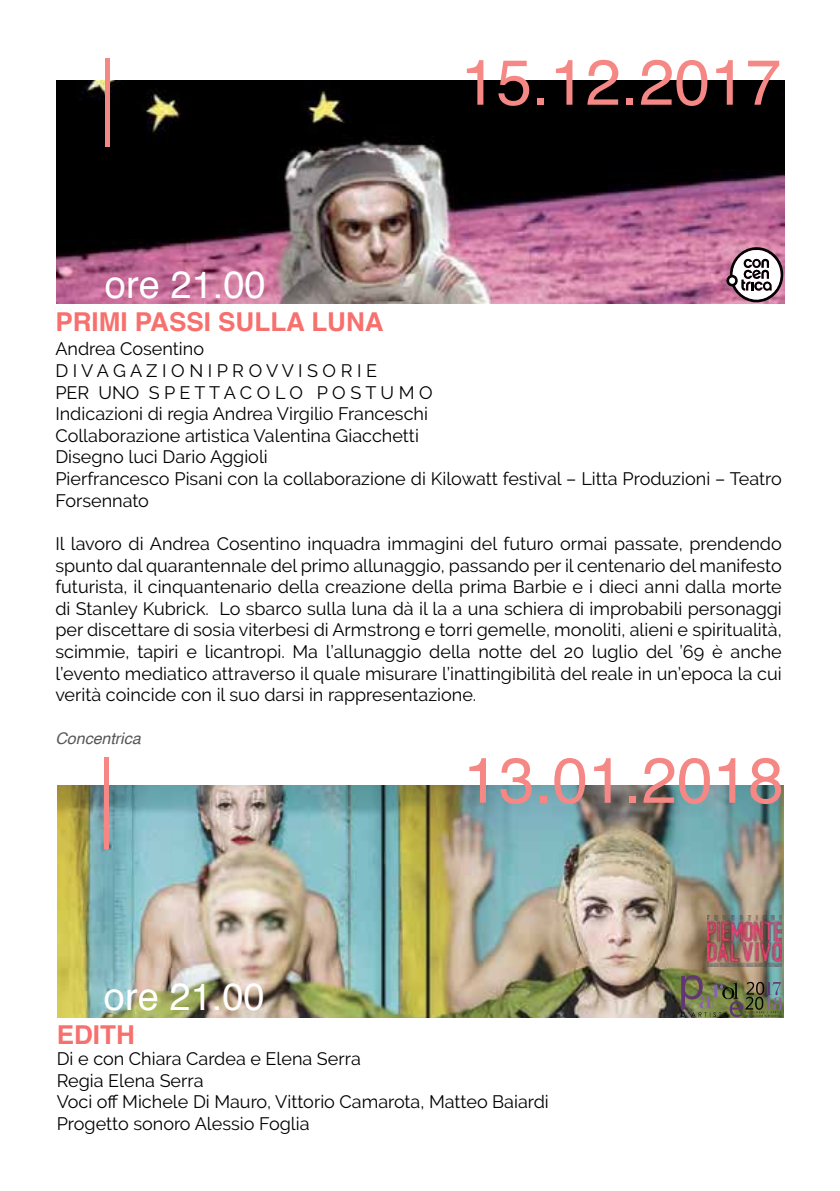
<style>
.page{position:relative;width:840px;height:1191px;background:#fff}
.page>*{position:absolute;margin:0;border:0;box-sizing:border-box;transform-origin:0 0}
.t1{font:64px "Helvetica";color:#f58785}
.t2{font:38px "Helvetica";color:#fff}
.t3{font:700 26px "Helvetica";color:#f6706e}
.t4{font:18px/21.6px "Raleway";color:#000}
.t5{font:italic 16px "Helvetica";color:#575756}
</style>
<div class="page">
<img style="left:57px;top:80px;width:727px;height:223px">
<div style="left:105px;top:58px;width:5px;height:89px;background:#f58785"></div>
<svg style="left:726px;top:247px;width:56px;height:55px"></svg>
<img style="left:57px;top:785px;width:725px;height:232px">
<div style="left:104px;top:757px;width:5px;height:91px;background:#f58785"></div>
<img style="left:707px;top:915px;width:73px;height:51px">
<img style="left:680px;top:975px;width:101px;height:42px">
<h2 class="t2" style="left:105px;top:255px;width:162px">ore 21.00</h2>
<h1 class="t1" style="left:460px;top:33px;width:322px">15.12.2017</h1>
<h3 class="t3" style="left:55px;top:301px;width:329px">PRIMI PASSI SULLA LUNA</h3>
<p class="t4" style="left:55px;top:338px;width:727px">Andrea Cosentino<br>D I V A G A Z I O N I P R O V V I S O R I E<br>PER UNO S P E T T A C O L O P O S T U M O<br>Indicazioni di regia Andrea Virgilio Franceschi<br>Collaborazione artistica Valentina Giacchetti<br>Disegno luci Dario Aggioli<br>Pierfrancesco Pisani con la collaborazione di Kilowatt festival – Litta Produzioni – Teatro Forsennato</p>
<p class="t4" style="left:55px;top:533px;width:727px;text-align:justify">Il lavoro di Andrea Cosentino inquadra immagini del futuro ormai passate, prendendo spunto dal quarantennale del primo allunaggio, passando per il centenario del manifesto futurista, il cinquantenario della creazione della prima Barbie e i dieci anni dalla morte di Stanley Kubrick. Lo sbarco sulla luna dà il la a una schiera di improbabili personaggi per discettare di sosia viterbesi di Armstrong e torri gemelle, monoliti, alieni e spiritualità, scimmie, tapiri e licantropi. Ma l’allunaggio della notte del 20 luglio del ’69 è anche l’evento mediatico attraverso il quale misurare l’inattingibilità del reale in un’epoca la cui verità coincide con il suo darsi in rappresentazione.</p>
<p class="t5" style="left:55px;top:726px;width:87px">Concentrica</p>
<h1 class="t1" style="left:463px;top:731px;width:322px">13.01.2018</h1>
<h2 class="t2" style="left:104px;top:967px;width:162px">ore 21.00</h2>
<h3 class="t3" style="left:57px;top:1013px;width:79px">EDITH</h3>
<p class="t4" style="left:57px;top:1048px;width:493px">Di e con Chiara Cardea e Elena Serra<br>Regia Elena Serra<br>Voci off Michele Di Mauro, Vittorio Camarota, Matteo Baiardi Progetto sonoro Alessio Foglia</p>
</div>
